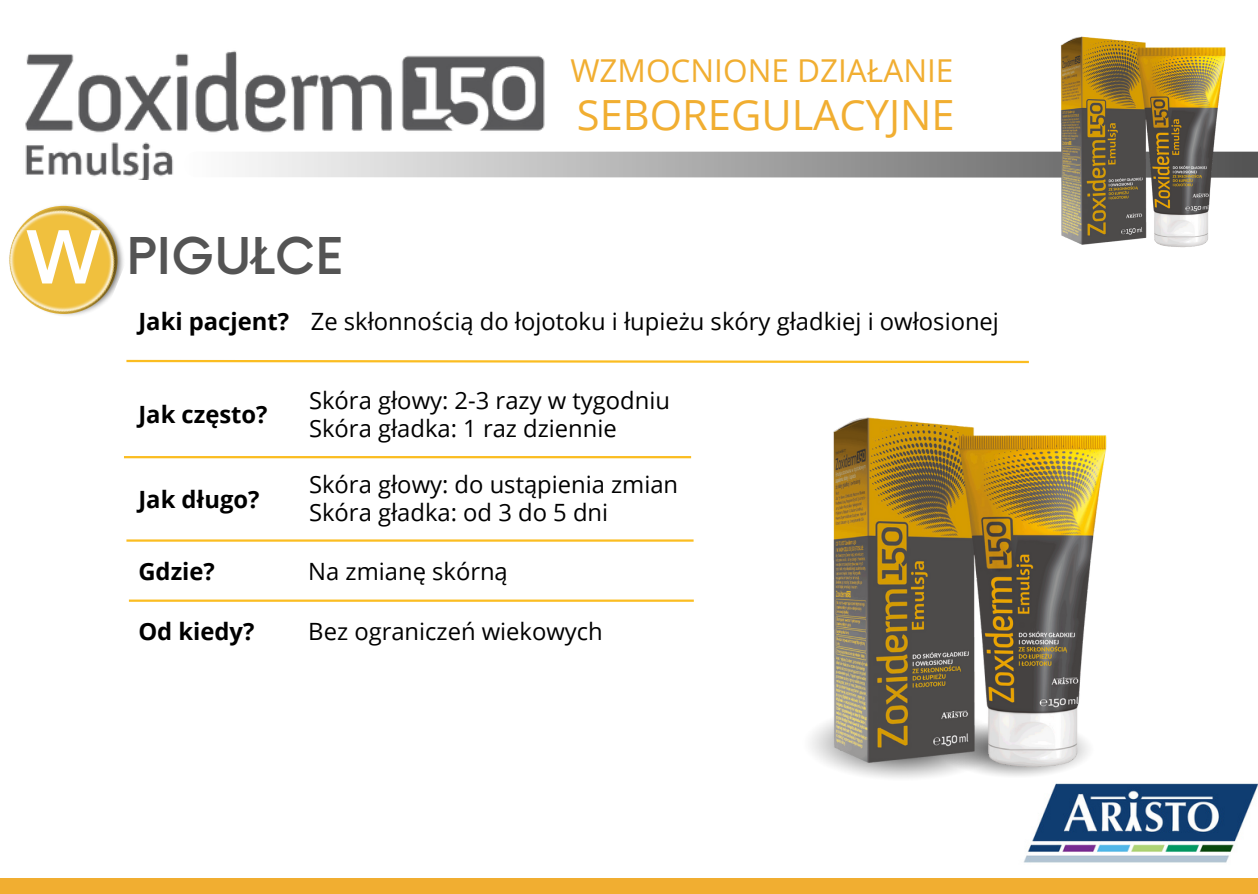
<style>
.page{position:relative;width:1258px;height:894px;background:#fff}
.page>*{position:absolute;margin:0;border:0;box-sizing:border-box;transform-origin:0 0}
.t1{font:500 49.2px "Now";color:#545454}
.t2{font:41.7px "Open Sans";color:#f1ae31}
.t3{font:31.5px "Open Sans";color:#f1ae31}
.t4{font:23.7px/28.5px "Open Sans";color:#000}
.t5{font:700 23.7px "Open Sans";color:#000}
.s1{font-size:71.1px;color:#fff}
.s2{font-weight:700}
</style>
<div class="page">
<div style="left:0;top:877px;width:1258px;height:16px;background:#f1ae31"></div>
<img style="left:1024px;top:783px;width:234px;height:80px">
<svg style="left:126px;top:359px;width:903px;height:5px"></svg>
<hr style="left:126px;top:539px;width:567px;height:2px;background:#fbbd21">
<hr style="left:129px;top:599px;width:565px;height:2px;background:#fbbd21">
<hr style="left:124px;top:456px;width:567px;height:2px;background:#fbbd21">
<img style="left:810px;top:417px;width:334px;height:400px">
<img style="left:9px;top:205px;width:115px;height:111px">
<svg style="left:546px;top:152px;width:712px;height:26px;background:#9e9e9e"></svg>
<img style="left:25px;top:50px;width:521px;height:129px">
<img style="left:1019px;top:36px;width:229px;height:212px">
<h1 class="t1" style="left:28px;top:229px;width:318px"><span class="s1">W</span> PIGUŁCE</h1>
<h3 class="t3" style="left:570px;top:49px;width:385px">WZMOCNIONE DZIAŁANIE</h3>
<h2 class="t2" style="left:577px;top:85px;width:379px">SEBOREGULACYJNE</h2>
<p class="t4" style="left:138px;top:306px;width:862px"><span class="s2">Jaki pacjent?</span> Ze skłonnością do łojotoku i łupieżu skóry gładkiej i owłosionej</p>
<p class="t5" style="left:138px;top:398px;width:131px">Jak często?</p>
<p class="t5" style="left:138px;top:482px;width:123px">Jak długo?</p>
<p class="t5" style="left:138px;top:554px;width:78px">Gdzie?</p>
<p class="t5" style="left:138px;top:614px;width:118px">Od kiedy?</p>
<p class="t4" style="left:309px;top:385px;width:362px">Skóra głowy: 2-3 razy w tygodniu</p>
<p class="t4" style="left:309px;top:414px;width:309px">Skóra gładka: 1 raz dziennie</p>
<p class="t4" style="left:309px;top:469px;width:371px">Skóra głowy: do ustąpienia zmian<br>Skóra gładka: od 3 do 5 dni</p>
<p class="t4" style="left:308px;top:556px;width:201px">Na zmianę skórną</p>
<p class="t4" style="left:308px;top:616px;width:296px">Bez ograniczeń wiekowych</p>
</div>
